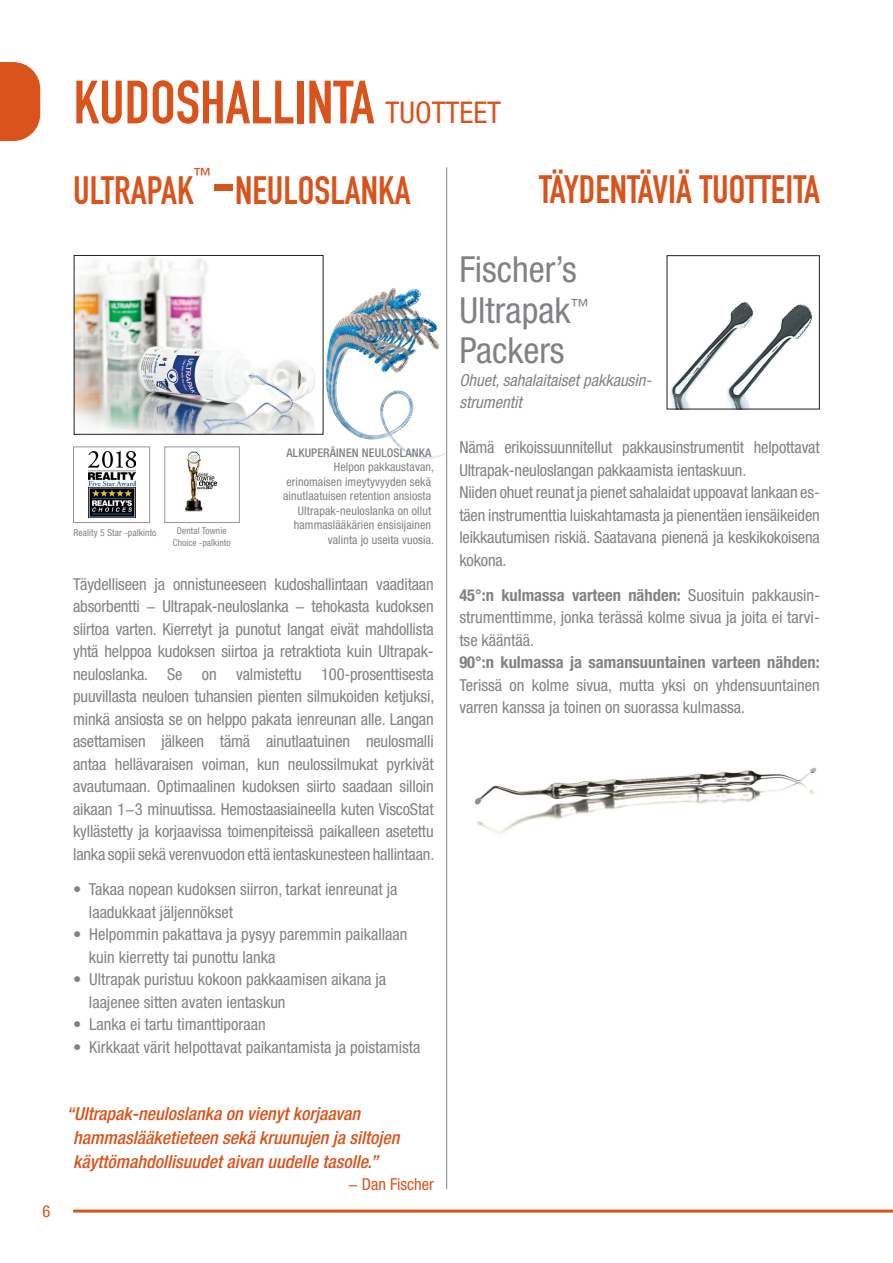
<style>
.page{position:relative;width:893px;height:1263px;background:#fff}
.page>*{position:absolute;margin:0;border:0;box-sizing:border-box;transform-origin:0 0}
.t1{font:60px "DIN Engschrift Std";color:#d9531c}
.t2{font:39px "DIN Engschrift Std";color:#d9531c}
.t3{font:condensed 36px/40.5px "Helvetica Neue LT Std";color:#808285}
.t4{font:18.3px "DIN Engschrift Std";color:#d9531c}
.t5{font:italic 500 condensed 18px/24px "Helvetica Neue LT Std";color:#d9531c}
.t6{font:condensed 16.5px/22.5px "Helvetica Neue LT Std";color:#808285}
.t7{font:700 condensed 16.5px "Helvetica Neue LT Std";color:#808285}
.t8{font:italic condensed 16.5px/22.5px "Helvetica Neue LT Std";color:#808285}
.t9{font:condensed 16.5px "Helvetica Neue LT Std";color:#d9531c}
.t10{font:condensed 12px/14.4px "Helvetica Neue LT Std";letter-spacing:.01em;color:#808285;text-align:right}
.t11{font:500 condensed 12px "Helvetica Neue LT Std";letter-spacing:.01em;color:#808285}
.t12{font:condensed 9.6px "Helvetica Neue LT Std";letter-spacing:.01em;color:#808285}
.t13{font:condensed 9.3px/11.2px "Helvetica Neue LT Std";letter-spacing:.01em;color:#808285;text-align:center}
.s1{font-family:"Helvetica Neue LT Std";font-stretch:condensed;font-size:30px}
.s2{font-size:60px}
.s3{font-weight:700}
</style>
<div class="page">
<svg style="left:0;top:62px;width:40px;height:79px;background:#dc6331"></svg>
<hr style="left:73px;top:1209px;width:820px;height:3px;background:#d9531c">
<div style="left:73px;top:447px;width:77px;height:76px;border:1px solid #939598"></div>
<hr style="left:446px;top:167px;width:1px;height:1022px;background:#808285">
<img style="left:76px;top:257px;width:236px;height:175px">
<div style="left:74px;top:255px;width:249px;height:179px;border:1px solid #231f20"></div>
<img style="left:474px;top:767px;width:343px;height:67px">
<img style="left:671px;top:302px;width:142px;height:105px">
<div style="left:667px;top:255px;width:153px;height:154px;border:1px solid #231f20"></div>
<img style="left:89px;top:452px;width:46px;height:66px">
<img style="left:185px;top:451px;width:33px;height:61px">
<img style="left:312px;top:264px;width:134px;height:195px">
<h1 class="t1" style="left:73px;top:67px;width:429px">KUDOSHALLINTA <span class="s1">TUOTTEET</span></h1>
<p class="t4" style="left:194px;top:164px;width:20px">™</p>
<h2 class="t2" style="left:212px;top:167px;width:200px"><span class="s2">-</span>NEULOSLANKA</h2>
<h2 class="t2" style="left:539px;top:166px;width:282px">TÄYDENTÄVIÄ TUOTTEITA</h2>
<h2 class="t2" style="left:73px;top:167px;width:122px">ULTRAPAK</h2>
<p class="t12" style="left:73px;top:527px;width:85px">Reality 5 Star -palkinto</p>
<p class="t13" style="left:173px;top:525px;width:59px">Dental Townie<br>Choice -palkinto</p>
<p class="t11" style="left:287px;top:446px;width:146px">ALKUPERÄINEN NEULOSLANKA</p>
<p class="t10" style="left:283px;top:460px;width:152px">Helpon pakkaustavan, erinomaisen imeytyvyyden sekä ainutlaatuisen retention ansiosta<br>Ultrapak-neuloslanka on ollut hammaslääkärien ensisijainen valinta jo useita vuosia.</p>
<p class="t6" style="left:73px;top:572px;width:363px;text-align:justify">Täydelliseen ja onnistuneeseen kudoshallintaan vaaditaan absorbentti − Ultrapak-neuloslanka − tehokasta kudoksen siirtoa varten. Kierretyt ja punotut langat eivät mahdollista yhtä helppoa kudoksen siirtoa ja retraktiota kuin Ultrapak&shy;neuloslanka. Se on valmistettu 100-prosenttisesta puuvillasta neuloen tuhansien pienten silmukoiden ketjuksi, minkä ansiosta se on helppo pakata ienreunan alle. Langan asettamisen jälkeen tämä ainutlaatuinen neulosmalli antaa hellävaraisen voiman, kun neulossilmukat pyrkivät avautumaan. Optimaalinen kudoksen siirto saadaan silloin aikaan 1−3 minuutissa. Hemostaasiaineella kuten ViscoStat kyllästetty ja korjaavissa toimenpiteissä paikalleen asetettu lanka sopii sekä verenvuodon että ientaskunesteen hallintaan.</p>
<p class="t6" style="left:89px;top:878px;width:310px;text-indent:-16px">• Takaa nopean kudoksen siirron, tarkat ienreunat ja laadukkaat jäljennökset</p>
<p class="t6" style="left:89px;top:923px;width:320px;text-indent:-16px">• Helpommin pakattava ja pysyy paremmin paikallaan kuin kierretty tai punottu lanka</p>
<p class="t6" style="left:89px;top:968px;width:299px;text-indent:-16px">• Ultrapak puristuu kokoon pakkaamisen aikana ja laajenee sitten avaten ientaskun</p>
<p class="t6" style="left:73px;top:1013px;width:194px">• Lanka ei tartu timanttiporaan</p>
<p class="t6" style="left:73px;top:1035px;width:349px">• Kirkkaat värit helpottavat paikantamista ja poistamista</p>
<p class="t9" style="left:43px;top:1201px;width:9px">6</p>
<p class="t5" style="left:73px;top:1101px;width:328px;text-indent:-7px">“Ultrapak-neuloslanka on vienyt korjaavan hammaslääketieteen sekä kruunujen ja siltojen käyttömahdollisuudet aivan uudelle tasolle.”</p>
<p class="t9" style="left:348px;top:1175px;width:87px">− Dan Fischer</p>
<h3 class="t3" style="left:459px;top:249px;width:131px">Fischer’s<br>Ultrapak<sup>™<br></sup>Packers</h3>
<p class="t8" style="left:459px;top:369px;width:194px">Ohuet, sahalaitaiset pakkausin&shy;strumentit</p>
<p class="t6" style="left:459px;top:436px;width:362px">Nämä erikoissuunnitellut pakkausinstrumentit helpottavat Ultrapak-neuloslangan pakkaamista ientaskuun.<br>Niiden ohuet reunat ja pienet sahalaidat uppoavat lankaan es&shy;täen instrumenttia luiskahtamasta ja pienentäen iensäikeiden leikkautumisen riskiä. Saatavana pienenä ja keskikokoisena kokona.</p>
<p class="t6" style="left:459px;top:584px;width:362px;text-align:justify"><span class="s3">45°:n kulmassa varteen nähden:</span> Suosituin pakkausin&shy;strumenttimme, jonka terässä kolme sivua ja joita ei tarvi&shy;tse kääntää.</p>
<p class="t7" style="left:459px;top:652px;width:362px">90°:n kulmassa ja samansuuntainen varteen nähden:</p>
<p class="t6" style="left:459px;top:674px;width:362px">Terissä on kolme sivua, mutta yksi on yhdensuuntainen varren kanssa ja toinen on suorassa kulmassa.</p>
</div>
